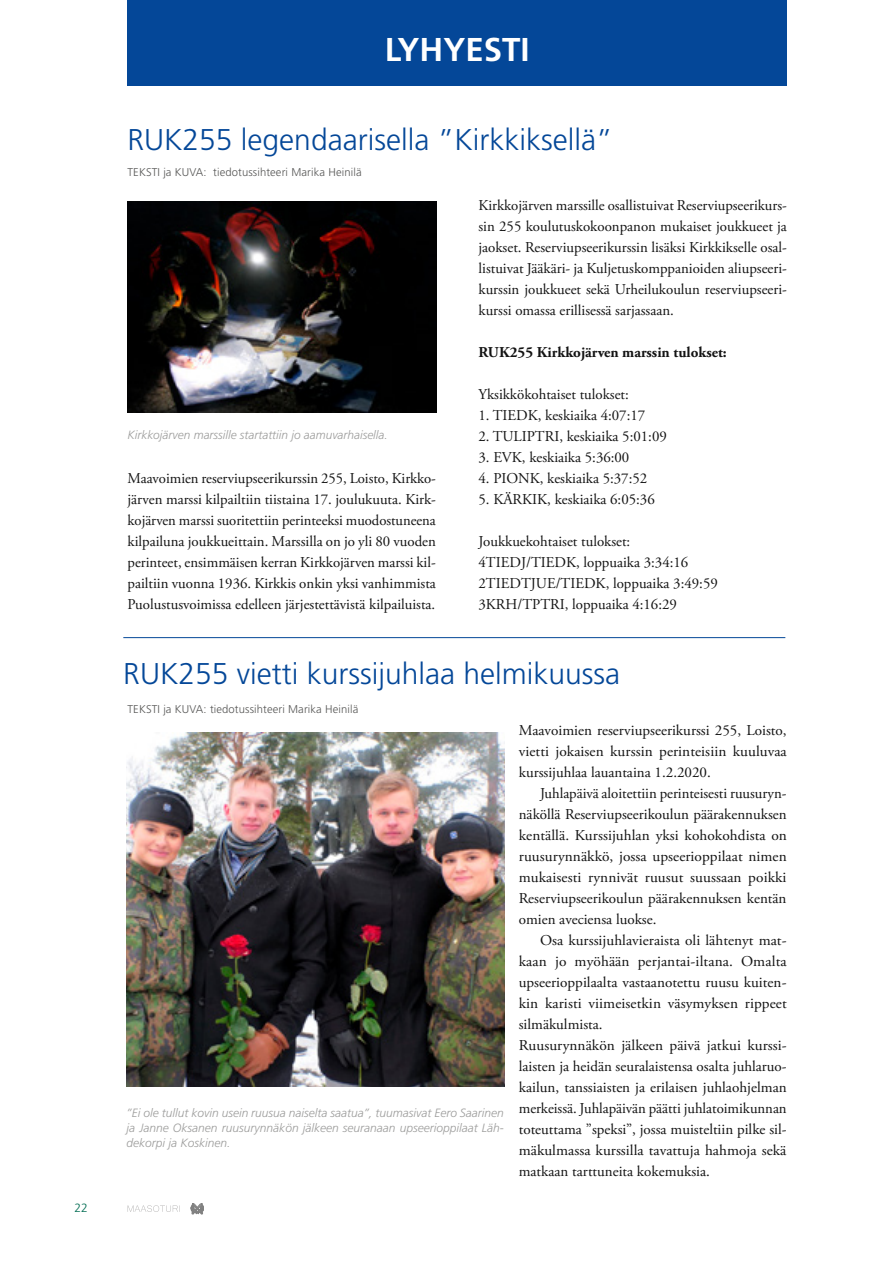
<style>
.page{position:relative;width:893px;height:1263px;background:#fff}
.page>*{position:absolute;margin:0;border:0;box-sizing:border-box;transform-origin:0 0}
.t1{font:700 33px "Frutiger LT Std";color:#fff}
.t2{font:300 30px "Frutiger LT Std";color:#044798}
.t3{font:15px/21px "Adobe Garamond Pro";letter-spacing:-.015em;color:#131313;text-align:justify}
.t4{font:700 15px "Adobe Garamond Pro";color:#131313}
.t5{font:italic 300 12px/15px "Frutiger LT Std";color:#9d9d9c;text-align:justify}
.t6{font:300 12px "Frutiger LT Std";color:#006c52}
.t7{font:300 11.25px "Frutiger LT Std";letter-spacing:.01em;color:#575756}
</style>
<div class="page">
<div style="left:128px;top:0;width:659px;height:85px;background:#044798"></div>
<hr style="left:123px;top:637px;width:662px;height:1px;background:#044798">
<img style="left:128px;top:202px;width:308px;height:210px">
<img style="left:127px;top:733px;width:378px;height:353px">
<svg style="left:191px;top:1203px;width:13px;height:11px"></svg>
<svg style="left:128px;top:1205px;width:52px;height:7px"></svg>
<p class="t6" style="left:74px;top:1201px;width:15px">22</p>
<h1 class="t1" style="left:385px;top:30px;width:146px">LYHYESTI</h1>
<h2 class="t2" style="left:128px;top:123px;width:487px">RUK255 legendaarisella ”Kirkkiksellä”</h2>
<p class="t7" style="left:128px;top:166px;width:236px">TEKSTI ja KUVA: tiedotussihteeri Marika Heinilä</p>
<p class="t5" style="left:128px;top:428px;width:262px">Kirkkojärven marssille startattiin jo aamuvarhaisella.</p>
<p class="t3" style="left:128px;top:468px;width:310px">Maavoimien reserviupseerikurssin 255, Loisto, Kirkko&shy;järven marssi kilpailtiin tiistaina 17. joulukuuta. Kirk&shy;kojärven marssi suoritettiin perinteeksi muodostuneena kilpailuna joukkueittain. Marssilla on jo yli 80 vuoden perinteet, ensimmäisen kerran Kirkkojärven marssi kil&shy;pailtiin vuonna 1936. Kirkkis onkin yksi vanhimmista Puolustusvoimissa edelleen järjestettävistä kilpailuista.</p>
<p class="t3" style="left:478px;top:195px;width:310px">Kirkkojärven marssille osallistuivat Reserviupseerikurs&shy;sin 255 koulutuskokoonpanon mukaiset joukkueet ja jaokset. Reserviupseerikurssin lisäksi Kirkkikselle osal&shy;listuivat Jääkäri- ja Kuljetuskomppanioiden aliupseeri&shy;kurssin joukkueet sekä Urheilukoulun reserviupseeri&shy;kurssi omassa erillisessä sarjassaan.</p>
<p class="t4" style="left:478px;top:344px;width:250px">RUK255 Kirkkojärven marssin tulokset:</p>
<p class="t3" style="left:478px;top:384px;width:152px">Yksikkökohtaiset tulokset:</p>
<p class="t3" style="left:478px;top:405px;width:168px">1. TIEDK, keskiaika 4:07:17</p>
<p class="t3" style="left:478px;top:426px;width:190px">2. TULIPTRI, keskiaika 5:01:09</p>
<p class="t3" style="left:478px;top:447px;width:152px">3. EVK, keskiaika 5:36:00</p>
<p class="t3" style="left:478px;top:468px;width:170px">4. PIONK, keskiaika 5:37:52</p>
<p class="t3" style="left:478px;top:489px;width:178px">5. KÄRKIK, keskiaika 6:05:36</p>
<p class="t3" style="left:478px;top:531px;width:241px;text-align:left">Joukkuekohtaiset tulokset:<br>4TIEDJ/TIEDK, loppuaika 3:34:16<br>2TIEDTJUE/TIEDK, loppuaika 3:49:59<br>3KRH/TPTRI, loppuaika 4:16:29</p>
<h2 class="t2" style="left:123px;top:657px;width:498px">RUK255 vietti kurssijuhlaa helmikuussa</h2>
<p class="t7" style="left:128px;top:702px;width:232px">TEKSTI ja KUVA: tiedotussihteeri Marika Heinilä</p>
<p class="t5" style="left:127px;top:1105px;width:379px">”Ei ole tullut kovin usein ruusua naiselta saatua”, tuumasivat Eero Saarinen ja Janne Oksanen ruusurynnäkön jälkeen seuranaan upseerioppilaat Läh&shy;dekorpi ja Koskinen.</p>
<p class="t3" style="left:519px;top:720px;width:270px">Maavoimien reserviupseerikurssi 255, Loisto, vietti jokaisen kurssin perinteisiin kuuluvaa kurssijuhlaa lauantaina 1.2.2020.</p>
<p class="t3" style="left:519px;top:783px;width:270px;text-indent:21px">Juhlapäivä aloitettiin perinteisesti ruusuryn&shy;näköllä Reserviupseerikoulun päärakennuksen kentällä. Kurssijuhlan yksi kohokohdista on ruusurynnäkkö, jossa upseerioppilaat nimen mukaisesti rynnivät ruusut suussaan poikki Reserviupseerikoulun päärakennuksen kentän omien aveciensa luokse.</p>
<p class="t3" style="left:519px;top:930px;width:269px;text-align:left;text-indent:21px">Osa kurssijuhlavieraista oli lähtenyt mat&shy;kaan jo myöhään perjantai-iltana. Omalta upseerioppilaalta vastaanotettu ruusu kuiten&shy;kin karisti viimeisetkin väsymyksen rippeet silmäkulmista.<br>Ruusurynnäkön jälkeen päivä jatkui kurssi&shy;laisten ja heidän seuralaistensa osalta juhlaruo&shy;kailun, tanssiaisten ja erilaisen juhlaohjelman merkeissä. Juhlapäivän päätti juhlatoimikunnan toteuttama ”speksi”, jossa muisteltiin pilke sil&shy;mäkulmassa kurssilla tavattuja hahmoja sekä matkaan tarttuneita kokemuksia.</p>
</div>
